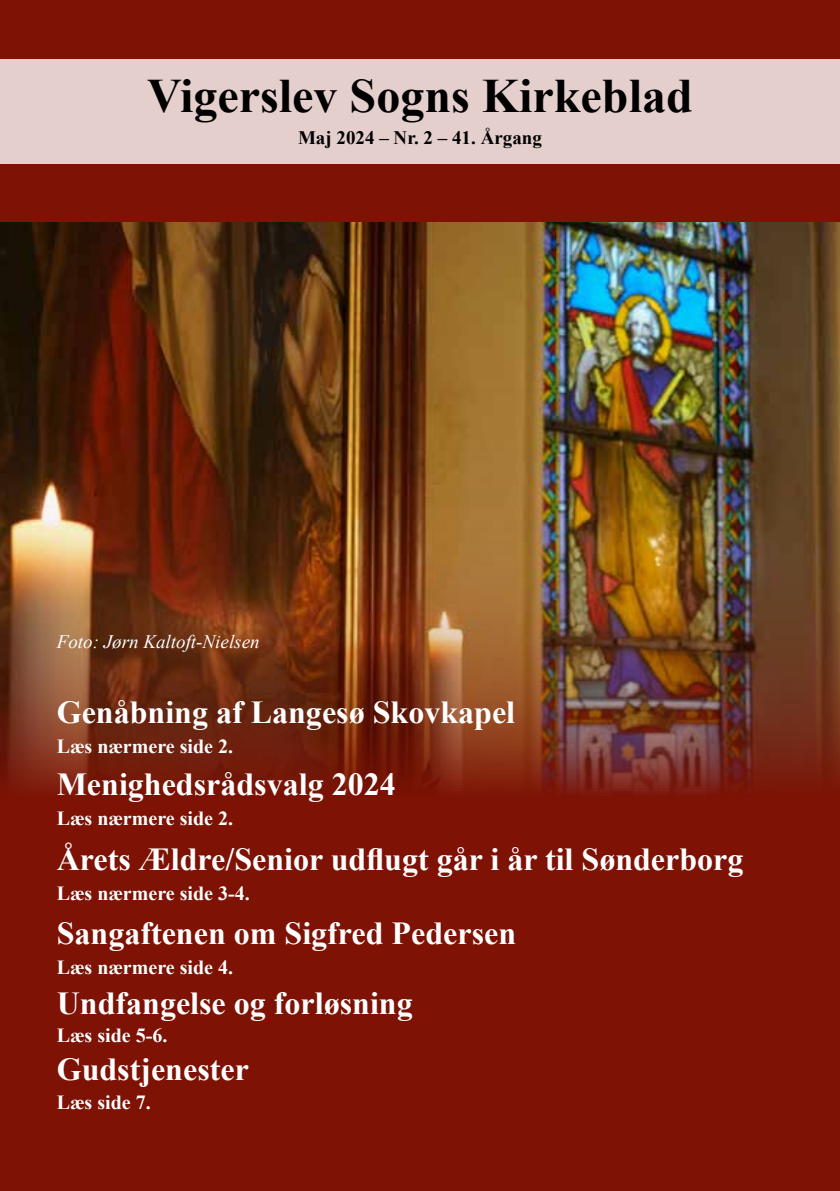
<style>
.page{position:relative;width:840px;height:1191px;background:#fff}
.page>*{position:absolute;margin:0;border:0;box-sizing:border-box;transform-origin:0 0}
.t1{font:700 48px "Times New Roman";color:#000}
.t2{font:700 32px/69.8px "Times New Roman";color:#fff}
.t3{font:700 20px "Times New Roman";color:#fff}
.t4{font:italic 19px "Times New Roman";color:#fff}
.t5{font:700 19px "Times New Roman";color:#000}
</style>
<div class="page">
<div style="left:0;top:0;width:839px;height:1191px;background:#7d1205"></div>
<img style="left:0;top:223px;width:839px;height:570px">
<div style="left:0;top:59px;width:839px;height:105px;background:#e5cfcd"></div>
<h1 class="t1" style="left:147px;top:61px;width:546px">Vigerslev Sogns Kirkeblad</h1>
<p class="t5" style="left:298px;top:124px;width:245px">Maj 2024 – Nr. 2 – 41. Årgang</p>
<p class="t4" style="left:57px;top:629px;width:204px">Foto: Jørn Kaltoft-Nielsen</p>
<p class="t2" style="left:57px;top:676px;width:459px">Genåbning af Langesø Skovkapel</p>
<p class="t3" style="left:57px;top:732px;width:178px">Læs nærmere side 2.</p>
<p class="t2" style="left:57px;top:749px;width:340px">Menighedsrådsvalg 2024</p>
<p class="t3" style="left:57px;top:804px;width:178px">Læs nærmere side 2.</p>
<p class="t2" style="left:57px;top:823px;width:687px">Årets Ældre/Senior udflugt går i år til Sønderborg</p>
<p class="t3" style="left:57px;top:879px;width:194px">Læs nærmere side 3-4.</p>
<p class="t2" style="left:57px;top:897px;width:460px">Sangaftenen om Sigfred Pedersen<br>Undfangelse og forløsning</p>
<p class="t2" style="left:57px;top:1033px;width:193px">Gudstjenester</p>
<p class="t3" style="left:57px;top:952px;width:178px">Læs nærmere side 4.</p>
<p class="t3" style="left:57px;top:1021px;width:112px">Læs side 5-6.</p>
<p class="t3" style="left:57px;top:1087px;width:95px">Læs side 7.</p>
</div>
